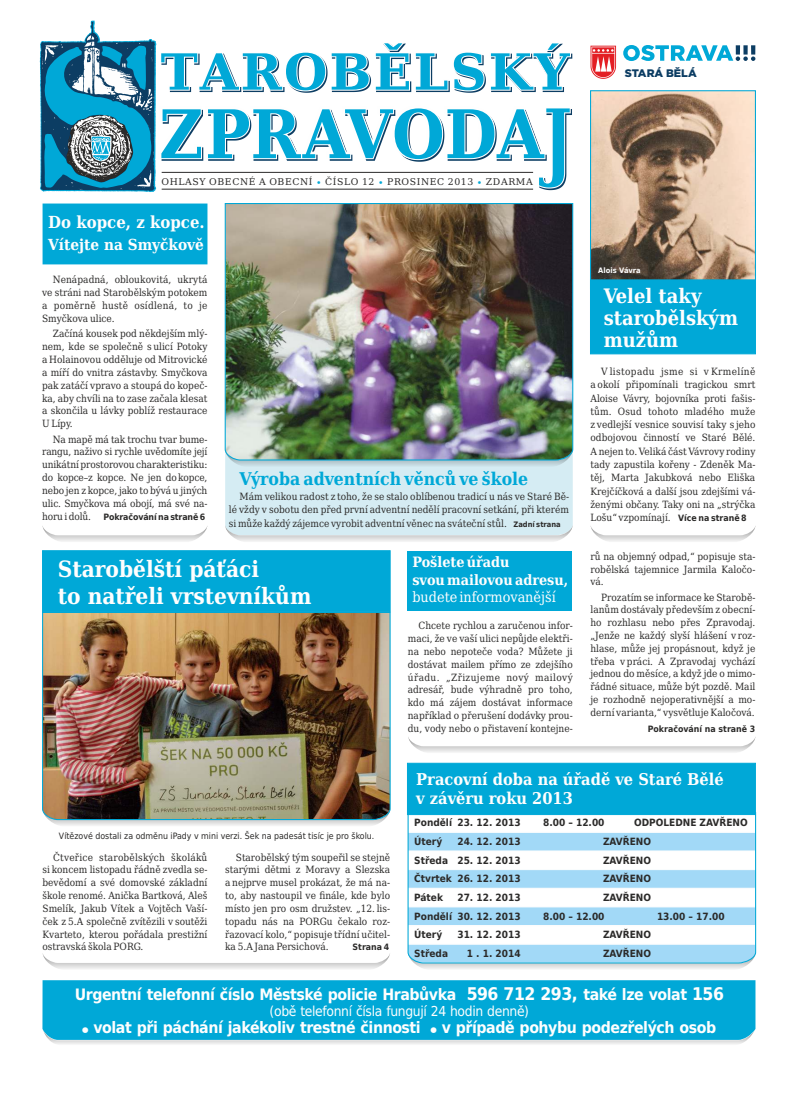
<style>
.page{position:relative;width:798px;height:1099px;background:#fff}
.page>*{position:absolute;margin:0;border:0;box-sizing:border-box;transform-origin:0 0}
.t1{font:700 22.5px/26.4px "DejaVu Serif Condensed";color:#fefefe}
.t2{font:700 20px/21.9px "DejaVu Serif Condensed";color:#fefefe}
.t3{font:700 17.5px "DejaVu Serif Condensed";color:#00a8d7}
.t4{font:700 16.62px "DejaVu Serif Condensed";color:#fefefe}
.t5{font:700 16.25px/19.1px "DejaVu Serif Condensed";color:#fefefe}
.t6{font:700 15.75px "DejaVu Sans Condensed";letter-spacing:-.03em;color:#fefefe}
.t7{font:700 15.25px "DejaVu Serif Condensed";color:#fefefe}
.t8{font:700 14.25px/17.5px "DejaVu Serif Condensed";color:#fefefe}
.t9{font:14.25px "DejaVu Serif Condensed";color:#fefefe}
.t10{font:13.75px "DejaVu Sans Condensed";letter-spacing:-.025em;color:#fefefe}
.t11{font:900 11px "Gotham";color:#0c3d63}
.t12{font:10px/12.8px "DejaVu Serif Condensed";color:#2b2a29;text-align:justify}
.t13{font:700 10px "DejaVu Sans Condensed";color:#2b2a29}
.t14{font:9.25px "DejaVu Serif";letter-spacing:.065em;color:#2b2a29}
.t15{font:8.75px "DejaVu Sans Condensed";color:#2b2a29}
.t16{font:700 8.75px "DejaVu Sans Condensed";color:#2b2a29}
.t17{font:700 7.5px "DejaVu Sans Condensed";color:#fefefe}
.s1{color:#00a8d7}
.s2{font-family:"DejaVu Sans Condensed";font-weight:700;font-size:7.5px}
.s3{font-family:"DejaVu Sans Condensed";font-weight:700;font-size:8.75px}
.s4{font-size:17.5px}
</style>
<div class="page">
<div style="left:225px;top:467px;width:347px;height:57px;background:#d5ecf3"></div>
<div style="left:407px;top:550px;width:165px;height:60px;background:#00a8d7"></div>
<div style="left:407px;top:763px;width:348px;height:48px;background:#00a8d7"></div>
<svg style="left:49px;top:820px;width:335px;height:6px"></svg>
<svg style="left:40px;top:21px;width:532px;height:171px"></svg>
<div style="left:42px;top:980px;width:713px;height:50px;background:#00a8d7"></div>
<svg style="left:623px;top:45px;width:132px;height:16px"></svg>
<svg style="left:590px;top:46px;width:25px;height:33px"></svg>
<img style="left:42px;top:613px;width:349px;height:207px">
<svg style="left:590px;top:90px;width:166px;height:189px;background:#b29b86"></svg>
<svg style="left:415px;top:964px;width:333px;height:5px"></svg>
<svg style="left:407px;top:811px;width:349px;height:153px"></svg>
<div style="left:42px;top:550px;width:349px;height:63px;background:#00a8d7"></div>
<svg style="left:43px;top:954px;width:347px;height:15px"></svg>
<svg style="left:408px;top:737px;width:347px;height:15px"></svg>
<div style="left:590px;top:279px;width:166px;height:76px;background:#00a8d7"></div>
<svg style="left:590px;top:526px;width:165px;height:16px"></svg>
<svg style="left:225px;top:524px;width:347px;height:18px;background:#dae8ec"></svg>
<div style="left:43px;top:203px;width:164px;height:61px;background:#00a8d7"></div>
<svg style="left:42px;top:526px;width:165px;height:16px"></svg>
<svg style="left:225px;top:461px;width:347px;height:6px;background:#c2d6dd"></svg>
<img style="left:224px;top:203px;width:349px;height:258px">
<svg style="left:43px;top:1027px;width:712px;height:17px;background:#39b7db"></svg>
<p class="t11" style="left:624px;top:68px;width:73px">STARÁ BĚLÁ</p>
<p class="t14" style="left:161px;top:177px;width:372px">OHLASY OBECNÉ A OBECNÍ <span class="s1">•</span> ČÍSLO 12 <span class="s1">•</span> PROSINEC 2013 <span class="s1">•</span> ZDARMA</p>
<h3 class="t4" style="left:48px;top:215px;width:158px">Do kopce, z kopce.</h3>
<h3 class="t7" style="left:48px;top:238px;width:157px">Vítejte na Smyčkově</h3>
<p class="t12" style="left:42px;top:274px;width:167px;text-indent:11px">Nenápadná, obloukovitá, ukrytá ve stráni nad Starobělským potokem a poměrně hustě osídlená, to je Smyčkova ulice.</p>
<p class="t12" style="left:42px;top:328px;width:167px;text-indent:11px">Začíná kousek pod někdejším mlý&shy;nem, kde se společně s ulicí Potoky a Holainovou odděluje od Mitrovické a míří do vnitra zástavby. Smyčkova pak zatáčí vpravo a stoupá do kopeč&shy;ka, aby chvíli na to zase začala klesat a skončila u lávky poblíž restaurace U Lípy.</p>
<p class="t12" style="left:42px;top:433px;width:167px;text-indent:11px">Na mapě má tak trochu tvar bume&shy;rangu, naživo si rychle uvědomíte její unikátní prostorovou charakteristiku: do kopce–z kopce. Ne jen dokopce, nebo jen z kopce, jako to bývá u jiných ulic. Smyčkova má obojí, má své na&shy;horu i dolů.</p>
<p class="t16" style="left:103px;top:513px;width:103px">Pokračování na straně 6</p>
<h3 class="t3" style="left:239px;top:472px;width:290px">Výroba adventních věnců ve škole</h3>
<p class="t12" style="left:229px;top:491px;width:341px;line-height:13.2px;text-indent:11px">Mám velikou radost z toho, že se stalo oblíbenou tradicí u nás ve Staré Bě&shy;lé vždy v sobotu den před první adventní nedělí pracovní setkání, při kterém si může každý zájemce vyrobit adventní věnec na sváteční stůl. <span class="s2">Zadní strana</span></p>
<h1 class="t1" style="left:58px;top:558px;width:255px">Starobělští páťáci<br>to natřeli vrstevníkům</h1>
<h3 class="t8" style="left:412px;top:554px;width:157px">Pošlete úřadu<br>svou mailovou adresu,</h3>
<h3 class="t9" style="left:412px;top:591px;width:145px">budete informovanější</h3>
<p class="t12" style="left:407px;top:620px;width:166px;text-indent:11px">Chcete rychlou a zaručenou infor&shy;maci, že ve vaší ulici nepůjde elektři&shy;na nebo nepoteče voda? Můžete ji dostávat mailem přímo ze zdejšího úřadu. „Zřizujeme nový mailový adresář, bude výhradně pro toho, kdo má zájem dostávat informace například o přerušení dodávky prou&shy;du, vody nebo o přistavení kontejne-</p>
<p class="t17" style="left:598px;top:267px;width:44px">Alois Vávra</p>
<h2 class="t2" style="left:603px;top:287px;width:136px">Velel taky starobělským mužům</h2>
<p class="t12" style="left:590px;top:366px;width:166px;line-height:13.2px;text-indent:11px">V listopadu jsme si v Krmelíně a okolí připomínali tragickou smrt Aloise Vávry, bojovníka proti fašis&shy;tům. Osud tohoto mladého muže z vedlejší vesnice souvisí taky s jeho odbojovou činností ve Staré Bělé.<br>A nejen to. Veliká část Vávrovy rodiny tady zapustila kořeny - Zdeněk Ma&shy;těj, Marta Jakubková nebo Eliška Krejčíčková a další jsou zdejšími vá&shy;ženými občany. Taky oni na „strýčka Lošu“ vzpomínají. <span class="s3">Více na straně 8</span></p>
<p class="t12" style="left:590px;top:551px;width:166px">rů na objemný odpad,“ popisuje sta&shy;robělská tajemnice Jarmila Kaločo&shy;vá.</p>
<p class="t12" style="left:590px;top:591px;width:166px;text-indent:11px">Prozatím se informace ke Starobě&shy;lanům dostávaly především z obecní&shy;ho rozhlasu nebo přes Zpravodaj. „Jenže ne každý slyší hlášení v roz&shy;hlase, může jej propásnout, když je třeba v práci. A Zpravodaj vychází jednou do měsíce, a když jde o mimo&shy;řádné situace, může být pozdě. Mail je rozhodně nejoperativnější a mo&shy;derní varianta,“ vysvětluje Kaločová.</p>
<p class="t16" style="left:647px;top:725px;width:109px">Pokračování na straně 3</p>
<p class="t15" style="left:59px;top:832px;width:317px">Vítězové dostali za odměnu iPady v mini verzi. Šek na padesát tisíc je pro školu.</p>
<p class="t12" style="left:43px;top:851px;width:166px;text-indent:11px">Čtveřice starobělských školáků si koncem listopadu řádně zvedla se&shy;bevědomí a své domovské základní škole renomé. Anička Bartková, Aleš Smelík, Jakub Vítek a Vojtěch Vaší&shy;ček z 5.A společně zvítězili v soutěži Kvarteto, kterou pořádala prestižní ostravská škola PORG.</p>
<p class="t12" style="left:225px;top:851px;width:166px;text-indent:11px">Starobělský tým soupeřil se stejně starými dětmi z Moravy a Slezska a nejprve musel prokázat, že má na&shy;to, aby nastoupil ve finále, kde bylo místo jen pro osm družstev. „12. lis&shy;topadu nás na PORGu čekalo roz&shy;řazovací kolo,“ popisuje třídní učitel&shy;ka 5.A Jana Persichová.</p>
<p class="t16" style="left:352px;top:943px;width:38px">Strana 4</p>
<h3 class="t5" style="left:416px;top:771px;width:309px">Pracovní doba na úřadě ve Staré Bělé v závěru roku 2013</h3>
<p class="t13" style="left:414px;top:818px;width:108px">Pondělí 23. 12. 2013</p>
<p class="t13" style="left:543px;top:818px;width:63px">8.00 – 12.00</p>
<p class="t13" style="left:633px;top:818px;width:115px">ODPOLEDNE ZAVŘENO</p>
<p class="t13" style="left:414px;top:837px;width:30px">Úterý</p>
<p class="t13" style="left:457px;top:837px;width:65px">24. 12. 2013</p>
<p class="t13" style="left:602px;top:837px;width:50px">ZAVŘENO</p>
<p class="t13" style="left:414px;top:856px;width:108px">Středa 25. 12. 2013</p>
<p class="t13" style="left:602px;top:856px;width:50px">ZAVŘENO</p>
<p class="t13" style="left:414px;top:874px;width:108px">Čtvrtek 26. 12. 2013</p>
<p class="t13" style="left:602px;top:874px;width:50px">ZAVŘENO</p>
<p class="t13" style="left:414px;top:893px;width:30px">Pátek</p>
<p class="t13" style="left:457px;top:893px;width:65px">27. 12. 2013</p>
<p class="t13" style="left:602px;top:893px;width:50px">ZAVŘENO</p>
<p class="t13" style="left:414px;top:912px;width:108px">Pondělí 30. 12. 2013</p>
<p class="t13" style="left:543px;top:912px;width:63px">8.00 – 12.00</p>
<p class="t13" style="left:656px;top:912px;width:69px">13.00 – 17.00</p>
<p class="t13" style="left:414px;top:930px;width:30px">Úterý</p>
<p class="t13" style="left:457px;top:930px;width:65px">31. 12. 2013</p>
<p class="t13" style="left:602px;top:930px;width:50px">ZAVŘENO</p>
<p class="t13" style="left:414px;top:949px;width:35px">Středa</p>
<p class="t13" style="left:466px;top:949px;width:55px">1 . 1. 2014</p>
<p class="t13" style="left:602px;top:949px;width:50px">ZAVŘENO</p>
<h3 class="t6" style="left:75px;top:987px;width:650px">Urgentní telefonní číslo Městské policie Hrabůvka <span class="s4">596 712 293,</span> také lze volat <span class="s4">156</span></h3>
<h3 class="t10" style="left:269px;top:1005px;width:261px">(obě telefonní čísla fungují 24 hodin denně)</h3>
<h3 class="t6" style="left:93px;top:1020px;width:329px">volat při páchání jakékoliv trestné činnosti</h3>
<h3 class="t6" style="left:441px;top:1020px;width:276px">v případě pohybu podezřelých osob</h3>
</div>
